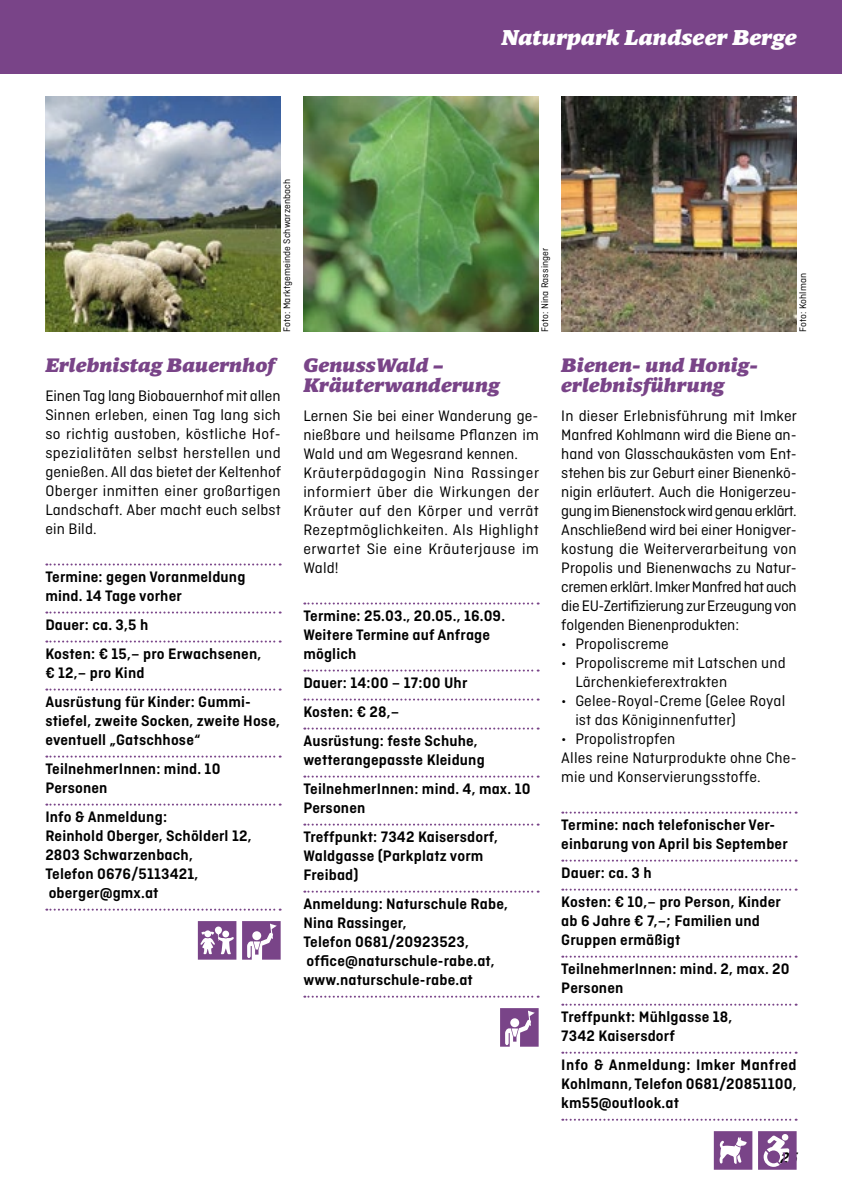
<style>
.page{position:relative;width:842px;height:1191px;background:#fff}
.page>*{position:absolute;margin:0;border:0;box-sizing:border-box;transform-origin:0 0}
.t1{font:italic 900 22px "Mundo Serif";letter-spacing:.01em;color:#fff}
.t2{font:italic 900 20px/20px "Mundo Serif";letter-spacing:.01em;color:#794488}
.t3{font:16px/19px "Ciutadella";letter-spacing:.01em;color:#000}
.t4{font:600 16px/19px "Ciutadella";letter-spacing:.01em;color:#000}
.t5{font:italic 600 16px "Ciutadella";color:#000}
.t6{font:10px "Ciutadella";letter-spacing:.01em;color:#000}
</style>
<div class="page">
<div style="left:0;top:0;width:842px;height:74px;background:#794488"></div>
<svg style="left:46px;top:563px;width:235px;height:2px"></svg>
<svg style="left:46px;top:611px;width:235px;height:2px"></svg>
<svg style="left:46px;top:640px;width:235px;height:2px"></svg>
<svg style="left:46px;top:688px;width:235px;height:2px"></svg>
<svg style="left:46px;top:755px;width:235px;height:2px"></svg>
<svg style="left:46px;top:803px;width:235px;height:2px"></svg>
<svg style="left:46px;top:908px;width:235px;height:2px"></svg>
<svg style="left:198px;top:921px;width:38px;height:38px"></svg>
<svg style="left:242px;top:921px;width:39px;height:38px"></svg>
<img style="left:45px;top:96px;width:236px;height:236px">
<svg style="left:304px;top:602px;width:235px;height:2px"></svg>
<svg style="left:304px;top:669px;width:235px;height:2px"></svg>
<svg style="left:304px;top:698px;width:235px;height:2px"></svg>
<svg style="left:304px;top:727px;width:235px;height:2px"></svg>
<svg style="left:304px;top:775px;width:235px;height:2px"></svg>
<svg style="left:304px;top:823px;width:235px;height:2px"></svg>
<svg style="left:304px;top:890px;width:235px;height:2px"></svg>
<svg style="left:304px;top:995px;width:235px;height:2px"></svg>
<svg style="left:500px;top:1008px;width:39px;height:38px"></svg>
<img style="left:303px;top:96px;width:236px;height:236px">
<svg style="left:562px;top:811px;width:235px;height:2px"></svg>
<svg style="left:562px;top:859px;width:235px;height:2px"></svg>
<svg style="left:562px;top:888px;width:235px;height:2px"></svg>
<svg style="left:562px;top:955px;width:235px;height:2px"></svg>
<svg style="left:562px;top:1003px;width:235px;height:2px"></svg>
<svg style="left:562px;top:1051px;width:235px;height:2px"></svg>
<svg style="left:562px;top:1118px;width:235px;height:2px"></svg>
<svg style="left:758px;top:1131px;width:39px;height:38px"></svg>
<svg style="left:714px;top:1131px;width:38px;height:38px"></svg>
<img style="left:561px;top:96px;width:236px;height:236px">
<h1 class="t1" style="left:501px;top:21px;width:297px">Naturpark Landseer Berge</h1>
<p class="t6" style="left:281px;top:332px;width:154px;rotate:-90deg">Foto: Marktgemeinde Schwarzenbach</p>
<p class="t2" style="left:45px;top:354px;width:231px">Erlebnistag Bauernhof</p>
<p class="t3" style="left:45px;top:386px;width:237px;text-align:justify">Einen Tag lang Biobauernhof mit allen Sinnen erleben, einen Tag lang sich so richtig austoben, köstliche Hof&shy;spezialitäten selbst herstellen und genießen. All das bietet der Keltenhof Oberger inmitten einer großartigen Landschaft. Aber macht euch selbst ein Bild.</p>
<p class="t4" style="left:45px;top:567px;width:202px">Termine: gegen Voranmeldung mind. 14 Tage vorher</p>
<p class="t4" style="left:45px;top:610px;width:217px;line-height:29px">Dauer: ca. 3,5 h<br>Kosten: € 15,– pro Erwachsenen,</p>
<p class="t4" style="left:45px;top:658px;width:207px;line-height:29px">€ 12,– pro Kind<br>Ausrüstung für Kinder: Gummi-</p>
<p class="t4" style="left:45px;top:711px;width:236px">stiefel, zweite Socken, zweite Hose, eventuell „Gatschhose“</p>
<p class="t4" style="left:45px;top:759px;width:177px">TeilnehmerInnen: mind. 10<br>Personen</p>
<p class="t4" style="left:45px;top:807px;width:208px">Info &amp; Anmeldung:<br>Reinhold Oberger, Schölderl 12,<br>2803 Schwarzenbach,<br>Telefon 0676/5113421, oberger@gmx.at</p>
<p class="t6" style="left:539px;top:332px;width:85px;rotate:-90deg">Foto: Nina Rassinger</p>
<p class="t2" style="left:303px;top:354px;width:198px">GenussWald –<br>Kräuterwanderung</p>
<p class="t3" style="left:303px;top:406px;width:237px">Lernen Sie bei einer Wanderung ge&shy;nießbare und heilsame Pflanzen im<br>Wald und am Wegesrand kennen.<br>Kräuterpädagogin Nina Rassinger informiert über die Wirkungen der<br>Kräuter auf den Körper und verrät<br>Rezeptmöglichkeiten. Als Highlight erwartet Sie eine Kräuterjause im<br>Wald!</p>
<p class="t4" style="left:303px;top:606px;width:203px">Termine: 25.03., 20.05., 16.09.<br>Weitere Termine auf Anfrage möglich</p>
<p class="t4" style="left:303px;top:668px;width:176px;line-height:29px">Dauer: 14:00 – 17:00 Uhr<br>Kosten: € 28,–<br>Ausrüstung: feste Schuhe,</p>
<p class="t4" style="left:303px;top:745px;width:229px;line-height:29px">wetterangepasste Kleidung<br>TeilnehmerInnen: mind. 4, max. 10</p>
<p class="t4" style="left:303px;top:793px;width:196px;line-height:29px">Personen<br>Treffpunkt: 7342 Kaisersdorf,</p>
<p class="t4" style="left:303px;top:846px;width:182px">Waldgasse (Parkplatz vorm<br>Freibad)</p>
<p class="t4" style="left:303px;top:894px;width:206px">Anmeldung: Naturschule Rabe,<br>Nina Rassinger,<br>Telefon 0681/20923523, office@naturschule-rabe.at, www.naturschule-rabe.at</p>
<p class="t6" style="left:797px;top:332px;width:60px;rotate:-90deg">Foto: Kohlman</p>
<p class="t2" style="left:561px;top:354px;width:198px">Bienen- und Honig&shy;erlebnisführung</p>
<p class="t3" style="left:561px;top:406px;width:237px;text-align:justify">In dieser Erlebnisführung mit Imker Manfred Kohlmann wird die Biene an&shy;hand von Glasschaukästen vom Ent&shy;stehen bis zur Geburt einer Bienenkö&shy;nigin erläutert. Auch die Honigerzeu&shy;gung im Bienenstock wird genau erklärt.<br>Anschließend wird bei einer Honigver&shy;kostung die Weiterverarbeitung von Propolis und Bienenwachs zu Natur&shy;cremen erklärt. Imker Manfred hat auch die EU-Zertifizierung zur Erzeugung von folgenden Bienenprodukten:</p>
<p class="t3" style="left:561px;top:634px;width:109px">• Propoliscreme</p>
<p class="t3" style="left:575px;top:653px;width:212px;text-indent:-14px">• Propoliscreme mit Latschen und<br>Lärchenkieferextrakten</p>
<p class="t3" style="left:575px;top:691px;width:212px;text-indent:-14px">• Gelee-Royal-Creme (Gelee Royal ist das Königinnenfutter)</p>
<p class="t3" style="left:561px;top:729px;width:237px">• Propolistropfen<br>Alles reine Naturprodukte ohne Che&shy;mie und Konservierungsstoffe.</p>
<p class="t4" style="left:561px;top:815px;width:228px">Termine: nach telefonischer Ver&shy;einbarung von April bis September</p>
<p class="t4" style="left:561px;top:858px;width:221px;line-height:29px">Dauer: ca. 3 h<br>Kosten: € 10,– pro Person, Kinder</p>
<p class="t4" style="left:561px;top:911px;width:200px">ab 6 Jahre € 7,–; Familien und<br>Gruppen ermäßigt</p>
<p class="t4" style="left:561px;top:959px;width:230px">TeilnehmerInnen: mind. 2, max. 20<br>Personen</p>
<p class="t4" style="left:561px;top:1007px;width:173px">Treffpunkt: Mühlgasse 18,<br>7342 Kaisersdorf</p>
<p class="t4" style="left:561px;top:1055px;width:237px;text-align:justify">Info &amp; Anmeldung: Imker Manfred Kohlmann, Telefon 0681/20851100, km55@outlook.at</p>
<p class="t5" style="left:780px;top:1149px;width:23px">25</p>
</div>
